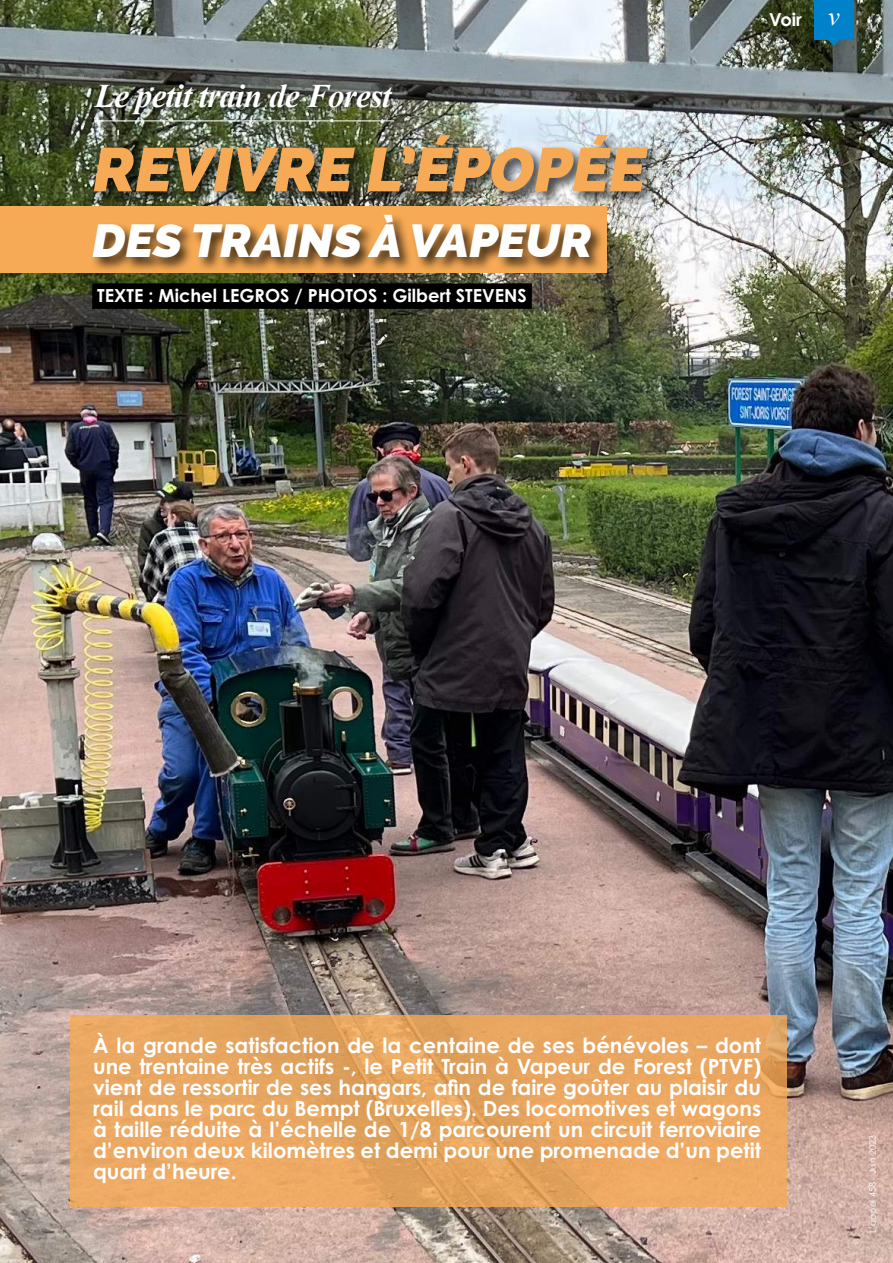
<style>
.page{position:relative;width:893px;height:1263px;background:#fff}
.page>*{position:absolute;margin:0;border:0;box-sizing:border-box;transform-origin:0 0}
.t1{font:italic 800 61.5px "Raleway";color:#f7aa55}
.t2{font:italic 800 46.5px "Raleway";color:#fff}
.t3{font:italic 700 33px "Times New Roman";letter-spacing:-.02em;color:#fff}
.t4{font:700 21px/21px "Century Gothic Pro";color:#fff;text-align:justify}
.t5{font:700 18px "Century Gothic Pro";color:#fff}
.t6{font:9px "Century Gothic Pro";color:#fff}
.s1{font-family:"Times New Roman";font-weight:400;font-style:italic;font-size:26.1px}
</style>
<div class="page">
<img style="left:0;top:0;width:893px;height:1263px">
<div style="left:814px;top:0;width:40px;height:39px;background:#0082ca"></div>
<svg style="left:827px;top:39px;width:13px;height:7px"></svg>
<div style="left:0;top:206px;width:607px;height:67px;background:#f7aa55"></div>
<div style="left:92px;top:283px;width:440px;height:26px;background:#000"></div>
<div style="left:91px;top:132px;width:572px;height:141px;background:#000;opacity:.72"></div>
<svg style="left:70px;top:1016px;width:717px;height:191px;background:#e8a660"></svg>
<div style="left:91px;top:82px;width:307px;height:38px;background:#000;opacity:.54"></div>
<hr style="left:95px;top:121px;width:299px;height:1px;background:#fff">
<h3 class="t3" style="left:95px;top:78px;width:298px">Le petit train de Forest</h3>
<h1 class="t1" style="left:90px;top:134px;width:567px">REVIVRE L’ÉPOPÉE</h1>
<h2 class="t2" style="left:90px;top:214px;width:511px">DES TRAINS À VAPEUR</h2>
<p class="t5" style="left:97px;top:284px;width:431px">TEXTE : Michel LEGROS / PHOTOS : Gilbert STEVENS</p>
<p class="t5" style="left:769px;top:8px;width:72px">Voir <span class="s1">v</span></p>
<p class="t4" style="left:93px;top:1034px;width:670px">À la grande satisfaction de la centaine de ses bénévoles – dont une trentaine très actifs -, le Petit Train à Vapeur de Forest (PTVF) vient de ressortir de ses hangars, afin de faire goûter au plaisir du rail dans le parc du Bempt (Bruxelles). Des locomotives et wagons à taille réduite à l’échelle de 1/8 parcourent un circuit ferroviaire d’environ deux kilomètres et demi pour une promenade d’un petit quart d’heure.</p>
<p class="t6" style="left:867px;top:1233px;width:100px;rotate:-90deg">L’appel 458 - Juin 2023</p>
</div>
